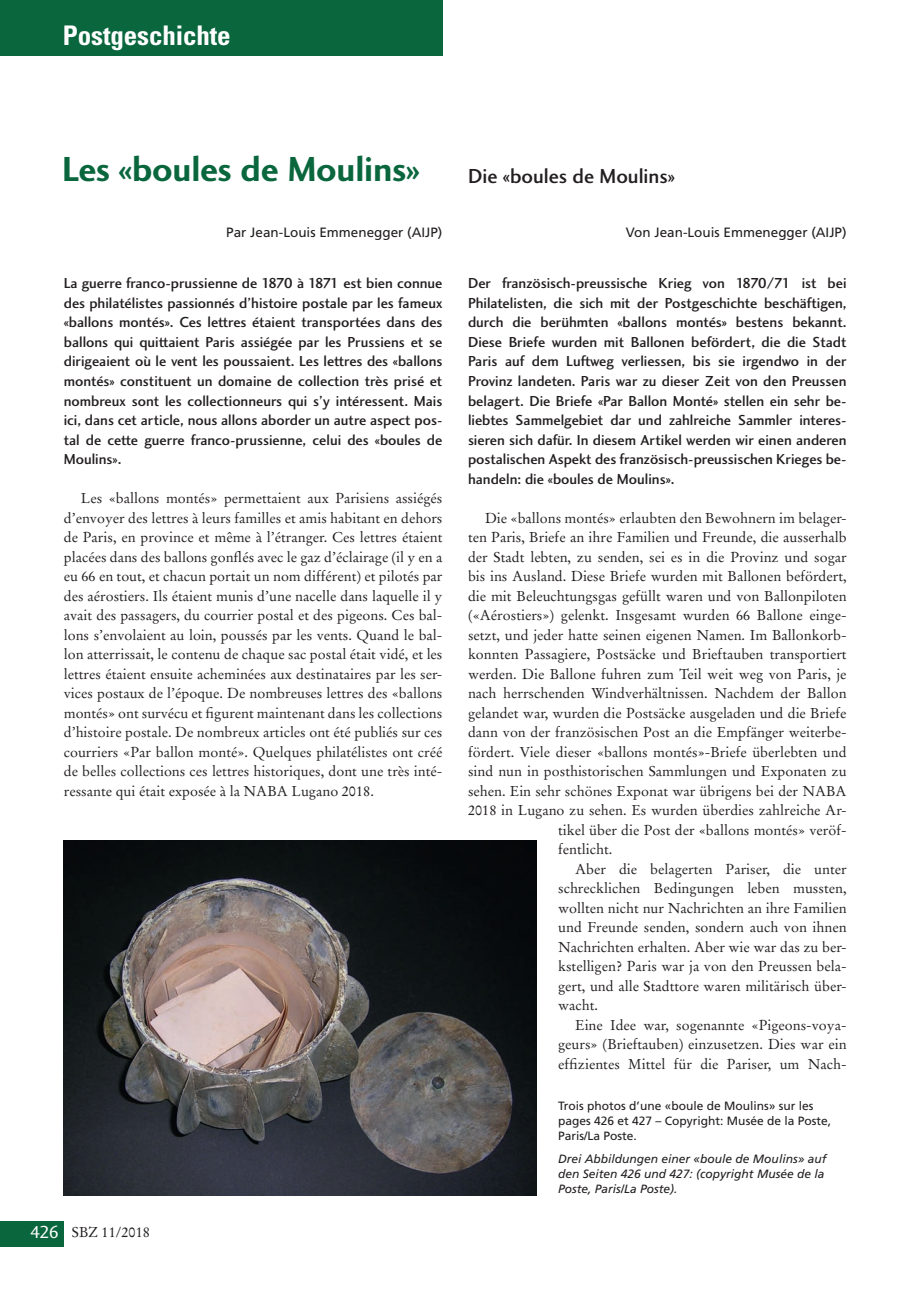
<style>
.page{position:relative;width:919px;height:1289px;background:#fff}
.page>*{position:absolute;margin:0;border:0;box-sizing:border-box;transform-origin:0 0}
.t1{font:36px "Charlotte Sans Bold Plain";letter-spacing:-.005em;color:#09663d}
.t2{font:700 condensed 27px "Univers";letter-spacing:-.005em;color:#fff}
.t3{font:21px "Charlotte Sans Medium Plain";color:#231f20}
.t4{font:15px/19.5px "Charlotte Sans Medium Plain";color:#231f20;text-align:justify}
.t5{font:14.25px/19.5px "Stempel Garamond";color:#231f20;text-align:justify}
.t6{font:13.5px "Frutiger";color:#231f20}
.t7{font:italic 12px/15px "Frutiger";color:#231f20}
.t8{font:12px/15px "Frutiger";color:#231f20}
.s1{font-family:"Charlotte Sans Book Plain";font-size:18px;color:#fff}
</style>
<div class="page">
<div style="left:0;top:0;width:442px;height:55px;background:#09663d"></div>
<div style="left:0;top:1220px;width:64px;height:26px;background:#09663d"></div>
<img style="left:64px;top:840px;width:473px;height:355px">
<h2 class="t2" style="left:63px;top:18px;width:169px">Postgeschichte</h2>
<h1 class="t1" style="left:62px;top:147px;width:359px">Les «boules de Moulins»</h1>
<p class="t6" style="left:226px;top:224px;width:218px">Par Jean-Louis Emmenegger (AIJP)</p>
<p class="t4" style="left:64px;top:273px;width:380px">La guerre franco-prussienne de 1870 à 1871 est bien connue des philatélistes passionnés d’histoire postale par les fameux «ballons montés». Ces lettres étaient transportées dans des ballons qui quittaient Paris assiégée par les Prussiens et se dirigeaient où le vent les poussaient. Les lettres des «ballons montés» constituent un domaine de collection très prisé et nombreux sont les collectionneurs qui s’y intéressent. Mais ici, dans cet article, nous allons aborder un autre aspect pos&shy;tal de cette guerre franco-prussienne, celui des «boules de Moulins».</p>
<p class="t5" style="left:64px;top:488px;width:380px;text-indent:17px">Les «ballons montés» permettaient aux Parisiens assiégés d’envoyer des lettres à leurs familles et amis habitant en dehors de Paris, en province et même à l’étranger. Ces lettres étaient placées dans des ballons gonflés avec le gaz d’éclairage (il y en a eu 66 en tout, et chacun portait un nom différent) et pilotés par des aérostiers. Ils étaient munis d’une nacelle dans laquelle il y avait des passagers, du courrier postal et des pigeons. Ces bal&shy;lons s’envolaient au loin, poussés par les vents. Quand le bal&shy;lon atterrissait, le contenu de chaque sac postal était vidé, et les lettres étaient ensuite acheminées aux destinataires par les ser&shy;vices postaux de l’époque. De nombreuses lettres des «ballons montés» ont survécu et figurent maintenant dans les collections d’histoire postale. De nombreux articles ont été publiés sur ces courriers «Par ballon monté». Quelques philatélistes ont créé de belles collections ces lettres historiques, dont une très inté&shy;ressante qui était exposée à la NABA Lugano 2018.</p>
<p class="t5" style="left:30px;top:1222px;width:122px"><span class="s1">426</span> SBZ 11/2018</p>
<h3 class="t3" style="left:468px;top:164px;width:208px">Die «boules de Moulins»</h3>
<p class="t6" style="left:626px;top:224px;width:222px">Von Jean-Louis Emmenegger (AIJP)</p>
<p class="t4" style="left:468px;top:273px;width:380px">Der französisch-preussische Krieg von 1870/71 ist bei Philatelisten, die sich mit der Postgeschichte beschäftigen, durch die berühmten «ballons montés» bestens bekannt.<br>Diese Briefe wurden mit Ballonen befördert, die die Stadt Paris auf dem Luftweg verliessen, bis sie irgendwo in der Provinz landeten. Paris war zu dieser Zeit von den Preussen belagert. Die Briefe «Par Ballon Monté» stellen ein sehr be&shy;liebtes Sammelgebiet dar und zahlreiche Sammler interes&shy;sieren sich dafür. In diesem Artikel werden wir einen anderen postalischen Aspekt des französisch-preussischen Krieges be&shy;handeln: die «boules de Moulins».</p>
<p class="t5" style="left:485px;top:508px;width:363px">Die «ballons montés» erlaubten den Bewohnern im belager-</p>
<p class="t5" style="left:468px;top:527px;width:380px">ten Paris, Briefe an ihre Familien und Freunde, die ausserhalb</p>
<p class="t5" style="left:468px;top:547px;width:380px">der Stadt lebten, zu senden, sei es in die Provinz und sogar</p>
<p class="t5" style="left:468px;top:566px;width:380px">bis ins Ausland. Diese Briefe wurden mit Ballonen befördert,</p>
<p class="t5" style="left:468px;top:586px;width:380px">die mit Beleuchtungsgas gefüllt waren und von Ballonpiloten</p>
<p class="t5" style="left:468px;top:605px;width:380px">(«Aérostiers») gelenkt. Insgesamt wurden 66 Ballone einge-</p>
<p class="t5" style="left:468px;top:625px;width:380px">setzt, und jeder hatte seinen eigenen Namen. Im Ballonkorb-</p>
<p class="t5" style="left:468px;top:644px;width:380px">konnten Passagiere, Postsäcke und Brieftauben transportiert</p>
<p class="t5" style="left:468px;top:664px;width:380px">werden. Die Ballone fuhren zum Teil weit weg von Paris, je</p>
<p class="t5" style="left:468px;top:683px;width:380px">nach herrschenden Windverhältnissen. Nachdem der Ballon</p>
<p class="t5" style="left:468px;top:703px;width:380px">gelandet war, wurden die Postsäcke ausgeladen und die Briefe</p>
<p class="t5" style="left:468px;top:722px;width:380px">dann von der französischen Post an die Empfänger weiterbe-</p>
<p class="t5" style="left:468px;top:742px;width:380px">fördert. Viele dieser «ballons montés»-Briefe überlebten und</p>
<p class="t5" style="left:468px;top:761px;width:380px">sind nun in posthistorischen Sammlungen und Exponaten zu</p>
<p class="t5" style="left:468px;top:781px;width:380px">sehen. Ein sehr schönes Exponat war übrigens bei der NABA</p>
<p class="t5" style="left:468px;top:800px;width:380px">2018 in Lugano zu sehen. Es wurden überdies zahlreiche Ar-</p>
<p class="t5" style="left:558px;top:820px;width:290px">tikel über die Post der «ballons montés» veröf-</p>
<p class="t5" style="left:558px;top:839px;width:56px">fentlicht.</p>
<p class="t5" style="left:575px;top:859px;width:273px">Aber die belagerten Pariser, die unter</p>
<p class="t5" style="left:558px;top:878px;width:290px">schrecklichen Bedingungen leben mussten,</p>
<p class="t5" style="left:558px;top:898px;width:290px">wollten nicht nur Nachrichten an ihre Familien</p>
<p class="t5" style="left:558px;top:917px;width:290px">und Freunde senden, sondern auch von ihnen</p>
<p class="t5" style="left:558px;top:937px;width:290px">Nachrichten erhalten. Aber wie war das zu ber-</p>
<p class="t5" style="left:558px;top:956px;width:290px">kstelligen? Paris war ja von den Preussen bela-</p>
<p class="t5" style="left:558px;top:976px;width:290px">gert, und alle Stadttore waren militärisch über-</p>
<p class="t5" style="left:558px;top:995px;width:41px">wacht.</p>
<p class="t5" style="left:575px;top:1015px;width:273px">Eine Idee war, sogenannte «Pigeons-voya-</p>
<p class="t5" style="left:558px;top:1034px;width:290px">geurs» (Brieftauben) einzusetzen. Dies war ein</p>
<p class="t5" style="left:558px;top:1054px;width:290px">effizientes Mittel für die Pariser, um Nach-</p>
<p class="t8" style="left:558px;top:1098px;width:274px">Trois photos d’une «boule de Moulins» sur les pages 426 et 427 – Copyright: Musée de la Poste,<br>Paris/La Poste.</p>
<p class="t7" style="left:558px;top:1150px;width:270px">Drei Abbildungen einer «boule de Moulins» auf den Seiten 426 und 427: (copyright Musée de la<br>Poste, Paris/La Poste).</p>
</div>
